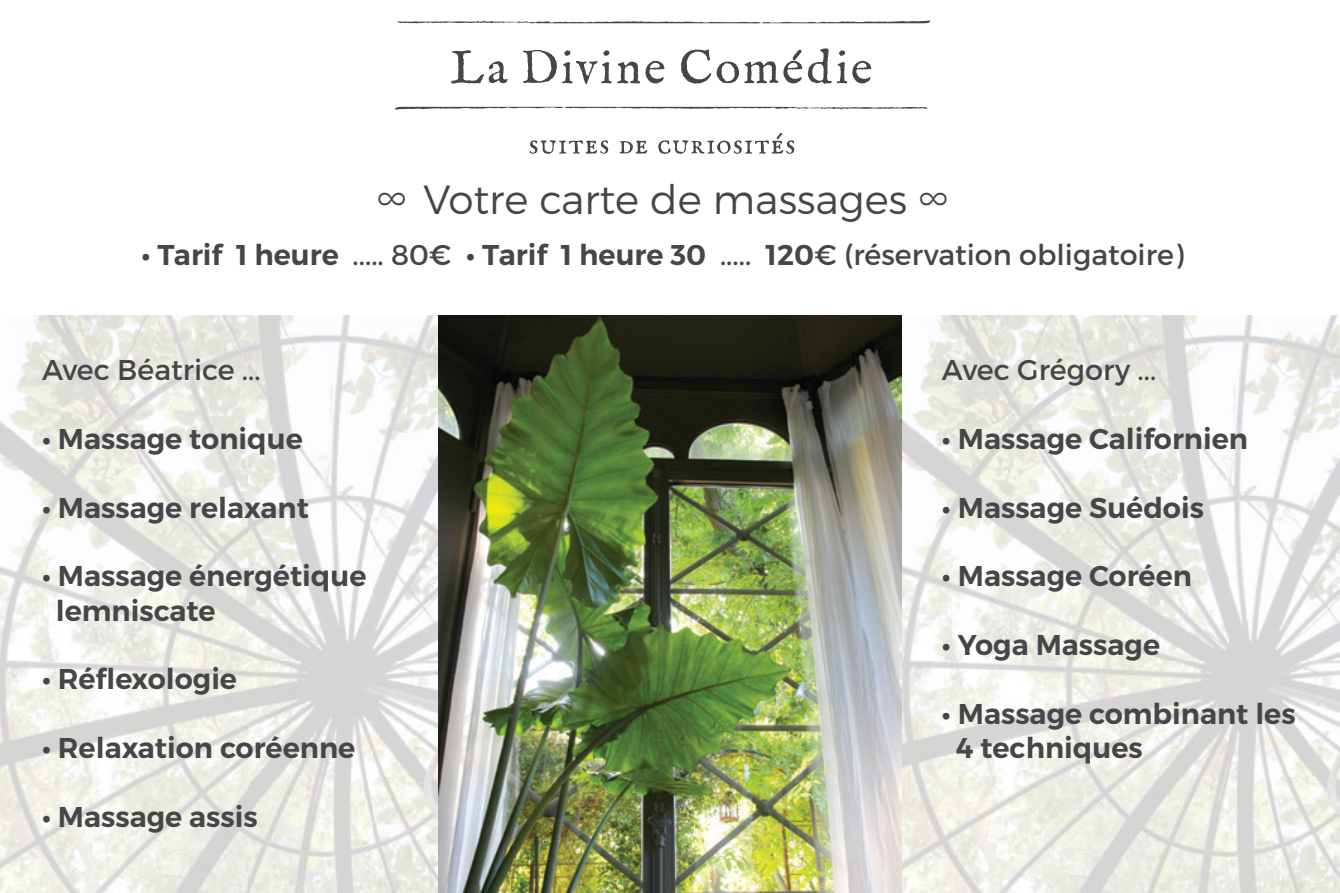
<style>
.page{position:relative;width:1340px;height:893px;background:#fff}
.page>*{position:absolute;margin:0;border:0;box-sizing:border-box;transform-origin:0 0}
.t1{font:300 40.6px "Montserrat";color:#454647}
.t2{font:600 28.7px/34.3px "Montserrat";color:#454647}
.t3{font:28.7px "Montserrat";color:#454647}
.s1{font-size:32.9px}
.s2{font-weight:600}
</style>
<div class="page">
<img style="left:0;top:315px;width:438px;height:578px">
<img style="left:901px;top:315px;width:438px;height:578px">
<img style="left:438px;top:315px;width:463px;height:578px">
<svg style="left:395px;top:20px;width:535px;height:134px"></svg>
<h1 class="t1" style="left:377px;top:174px;width:572px"><span class="s1">∞</span> Votre carte de massages <span class="s1">∞</span></h1>
<p class="t3" style="left:141px;top:237px;width:1043px"><span class="s2">∙ Tarif 1 heure</span> ..... 80€ <span class="s2">∙ Tarif 1 heure 30</span> ..... <span class="s2">120</span>€ (réservation obligatoire)</p>
<p class="t3" style="left:42px;top:352px;width:220px">Avec Béatrice ...</p>
<p class="t2" style="left:42px;top:422px;width:262px">∙ Massage tonique</p>
<p class="t2" style="left:42px;top:491px;width:268px">∙ Massage relaxant</p>
<p class="t2" style="left:56px;top:559px;width:312px;text-indent:-14px">∙ Massage énergétique lemniscate</p>
<p class="t2" style="left:42px;top:662px;width:196px">∙ Réflexologie</p>
<p class="t2" style="left:42px;top:731px;width:315px">∙ Relaxation coréenne</p>
<p class="t2" style="left:42px;top:800px;width:217px">∙ Massage assis</p>
<p class="t3" style="left:942px;top:352px;width:216px">Avec Grégory ...</p>
<p class="t2" style="left:942px;top:422px;width:307px">∙ Massage Californien</p>
<p class="t2" style="left:942px;top:491px;width:263px">∙ Massage Suédois</p>
<p class="t2" style="left:942px;top:559px;width:251px">∙ Massage Coréen</p>
<p class="t2" style="left:942px;top:628px;width:220px">∙ Yoga Massage</p>
<p class="t2" style="left:955px;top:697px;width:341px;text-indent:-14px">∙ Massage combinant les<br>4 techniques</p>
</div>
